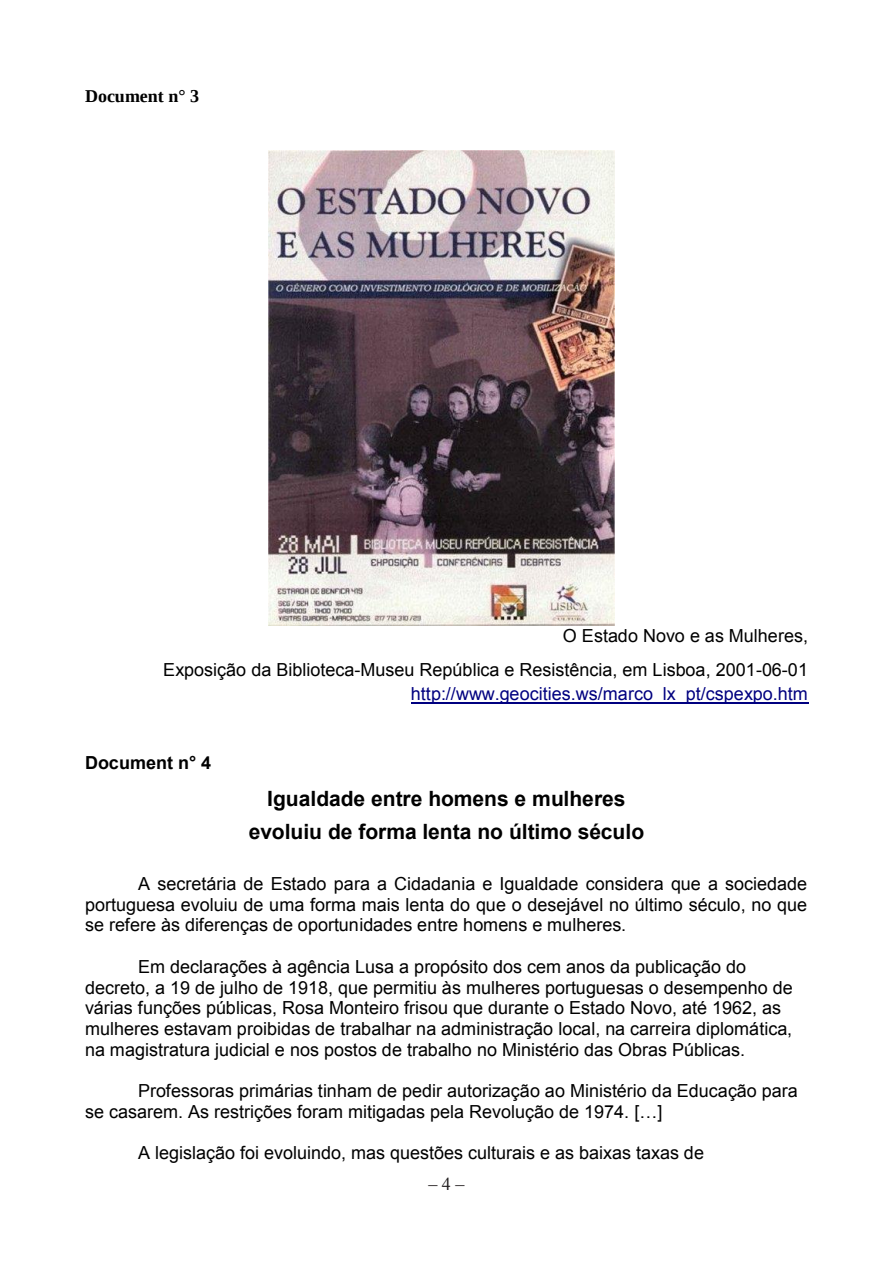
<style>
.page{position:relative;width:893px;height:1263px;background:#fff}
.page>*{position:absolute;margin:0;border:0;box-sizing:border-box;transform-origin:0 0}
.t1{font:700 21px/33.3px "Arial";color:#000;text-align:center}
.t2{font:18px/20.7px "Arial";color:#000}
.t3{font:18px "Arial";color:#000080}
.t4{font:700 18px "Liberation Serif";color:#000}
.t5{font:700 18px "Arial";color:#000}
.t6{font:18px "Times New Roman";color:#231f20}
</style>
<div class="page">
<hr style="left:411px;top:702px;width:397px;height:1px;background:#000080">
<img style="left:268px;top:151px;width:346px;height:474px">
<p class="t4" style="left:85px;top:84px;width:116px">Document n° 3</p>
<p class="t2" style="left:163px;top:619px;width:646px;line-height:34.3px;text-align:right">O Estado Novo e as Mulheres,<br>Exposição da Biblioteca-Museu República e Resistência, em Lisboa, 2001-06-01</p>
<p class="t3" style="left:411px;top:682px;width:398px">http://www.geocities.ws/marco_lx_pt/cspexpo.htm</p>
<p class="t5" style="left:85px;top:750px;width:128px">Document n° 4</p>
<p class="t1" style="left:249px;top:782px;width:397px">Igualdade entre homens e mulheres evoluiu de forma lenta no último século</p>
<p class="t2" style="left:85px;top:873px;width:724px;text-align:justify;text-indent:53px">A secretária de Estado para a Cidadania e Igualdade considera que a sociedade portuguesa evoluiu de uma forma mais lenta do que o desejável no último século, no que se refere às diferenças de oportunidades entre homens e mulheres.</p>
<p class="t2" style="left:85px;top:956px;width:709px;text-indent:53px">Em declarações à agência Lusa a propósito dos cem anos da publicação do decreto, a 19 de julho de 1918, que permitiu às mulheres portuguesas o desempenho de várias funções públicas, Rosa Monteiro frisou que durante o Estado Novo, até 1962, as mulheres estavam proibidas de trabalhar na administração local, na carreira diplomática, na magistratura judicial e nos postos de trabalho no Ministério das Obras Públicas.</p>
<p class="t2" style="left:85px;top:1080px;width:714px;text-indent:53px">Professoras primárias tinham de pedir autorização ao Ministério da Educação para se casarem. As restrições foram mitigadas pela Revolução de 1974. […]</p>
<p class="t2" style="left:138px;top:1143px;width:567px">A legislação foi evoluindo, mas questões culturais e as baixas taxas de</p>
<p class="t6" style="left:428px;top:1172px;width:37px">‒ 4 ‒</p>
</div>
